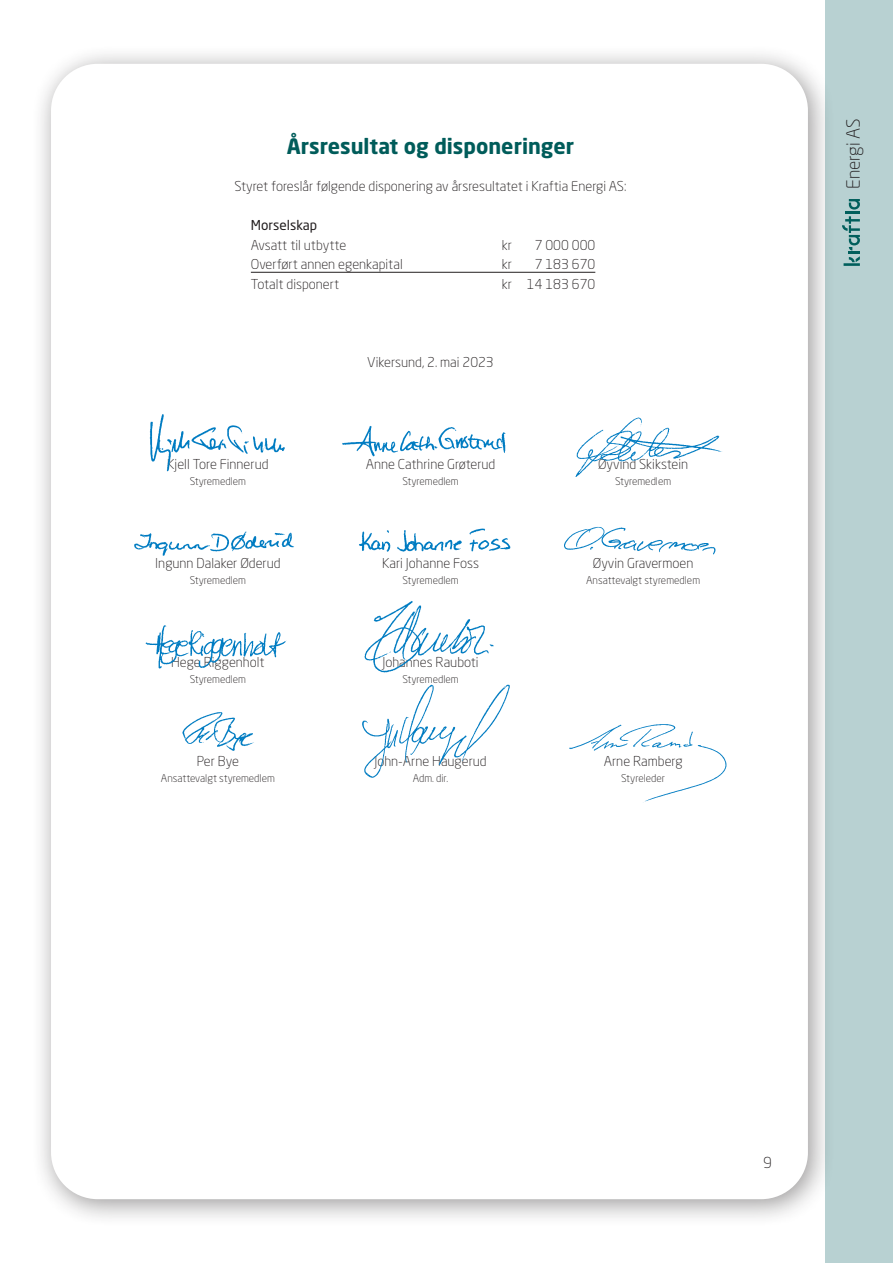
<style>
.page{position:relative;width:893px;height:1263px;background:#fff}
.page>*{position:absolute;margin:0;border:0;box-sizing:border-box;transform-origin:0 0}
.t1{font:700 21px "Neo Sans W1 G";color:#005c5a}
.t2{font:300 18px "Neo Sans W1 G";color:#231f20}
.t3{font:300 15px "Neo Sans W1 G";color:#231f20}
.t4{font:300 13.5px "Neo Sans W1 G";color:#231f20}
.t5{font:13.5px "Neo Sans W1 G";color:#231f20}
.t6{font:300 10.5px "Neo Sans W1 G";color:#231f20}
</style>
<div class="page">
<div style="left:825px;top:0;width:68px;height:1263px;background:#b8d1d2"></div>
<svg style="left:842px;top:199px;width:18px;height:67px"></svg>
<div style="left:31px;top:44px;width:805px;height:1183px;background:#231f20;opacity:.45"></div>
<div style="left:51px;top:64px;width:757px;height:1135px;background:#fff;border-radius:47px"></div>
<hr style="left:251px;top:272px;width:344px;height:1px;background:#231f20">
<img style="left:149px;top:414px;width:136px;height:57px">
<img style="left:134px;top:531px;width:160px;height:25px">
<img style="left:362px;top:684px;width:148px;height:94px">
<img style="left:569px;top:724px;width:158px;height:79px">
<img style="left:359px;top:528px;width:152px;height:24px">
<img style="left:564px;top:526px;width:152px;height:29px">
<img style="left:342px;top:425px;width:164px;height:32px">
<img style="left:575px;top:417px;width:147px;height:60px">
<img style="left:182px;top:712px;width:72px;height:39px">
<img style="left:145px;top:625px;width:142px;height:44px">
<img style="left:364px;top:601px;width:130px;height:72px">
<h1 class="t1" style="left:287px;top:133px;width:289px">Årsresultat og disponeringer</h1>
<p class="t4" style="left:235px;top:178px;width:393px">Styret foreslår følgende disponering av årsresultatet i Kraftia Energi AS:</p>
<p class="t5" style="left:251px;top:217px;width:68px">Morselskap</p>
<p class="t4" style="left:251px;top:236px;width:97px">Avsatt til utbytte</p>
<p class="t4" style="left:502px;top:236px;width:12px">kr</p>
<p class="t4" style="left:535px;top:236px;width:62px">7 000 000</p>
<p class="t4" style="left:251px;top:256px;width:153px">Overført annen egenkapital</p>
<p class="t4" style="left:502px;top:256px;width:12px">kr</p>
<p class="t4" style="left:535px;top:256px;width:62px">7 183 670</p>
<p class="t4" style="left:251px;top:275px;width:90px">Totalt disponert</p>
<p class="t4" style="left:502px;top:275px;width:95px">kr 14 183 670</p>
<p class="t4" style="left:367px;top:353px;width:128px">Vikersund, 2. mai 2023</p>
<p class="t4" style="left:167px;top:455px;width:103px">Kjell Tore Finnerud</p>
<p class="t4" style="left:366px;top:455px;width:131px">Anne Cathrine Grøterud</p>
<p class="t4" style="left:598px;top:455px;width:92px">Øyvind Skikstein</p>
<p class="t6" style="left:190px;top:475px;width:58px">Styremedlem</p>
<p class="t6" style="left:402px;top:475px;width:58px">Styremedlem</p>
<p class="t6" style="left:615px;top:475px;width:58px">Styremedlem</p>
<p class="t4" style="left:155px;top:554px;width:127px">Ingunn Dalaker Øderud</p>
<p class="t4" style="left:382px;top:554px;width:98px">Kari Johanne Foss</p>
<p class="t4" style="left:593px;top:554px;width:102px">Øyvin Gravermoen</p>
<p class="t6" style="left:190px;top:574px;width:58px">Styremedlem</p>
<p class="t6" style="left:402px;top:574px;width:58px">Styremedlem</p>
<p class="t6" style="left:586px;top:574px;width:115px">Ansattevalgt styremedlem</p>
<p class="t4" style="left:171px;top:653px;width:95px">Hege Riggenholt</p>
<p class="t4" style="left:382px;top:653px;width:98px">Johannes Rauboti</p>
<p class="t6" style="left:190px;top:673px;width:58px">Styremedlem</p>
<p class="t6" style="left:402px;top:673px;width:58px">Styremedlem</p>
<p class="t4" style="left:197px;top:752px;width:43px">Per Bye</p>
<p class="t4" style="left:374px;top:752px;width:114px">John-Arne Haugerud</p>
<p class="t4" style="left:604px;top:752px;width:80px">Arne Ramberg</p>
<p class="t6" style="left:161px;top:772px;width:115px">Ansattevalgt styremedlem</p>
<p class="t6" style="left:413px;top:772px;width:36px">Adm. dir.</p>
<p class="t6" style="left:621px;top:772px;width:45px">Styreleder</p>
<h2 class="t2" style="left:842px;top:189px;width:72px;rotate:-90deg">Energi AS</h2>
<p class="t3" style="left:763px;top:1154px;width:10px">9</p>
</div>
